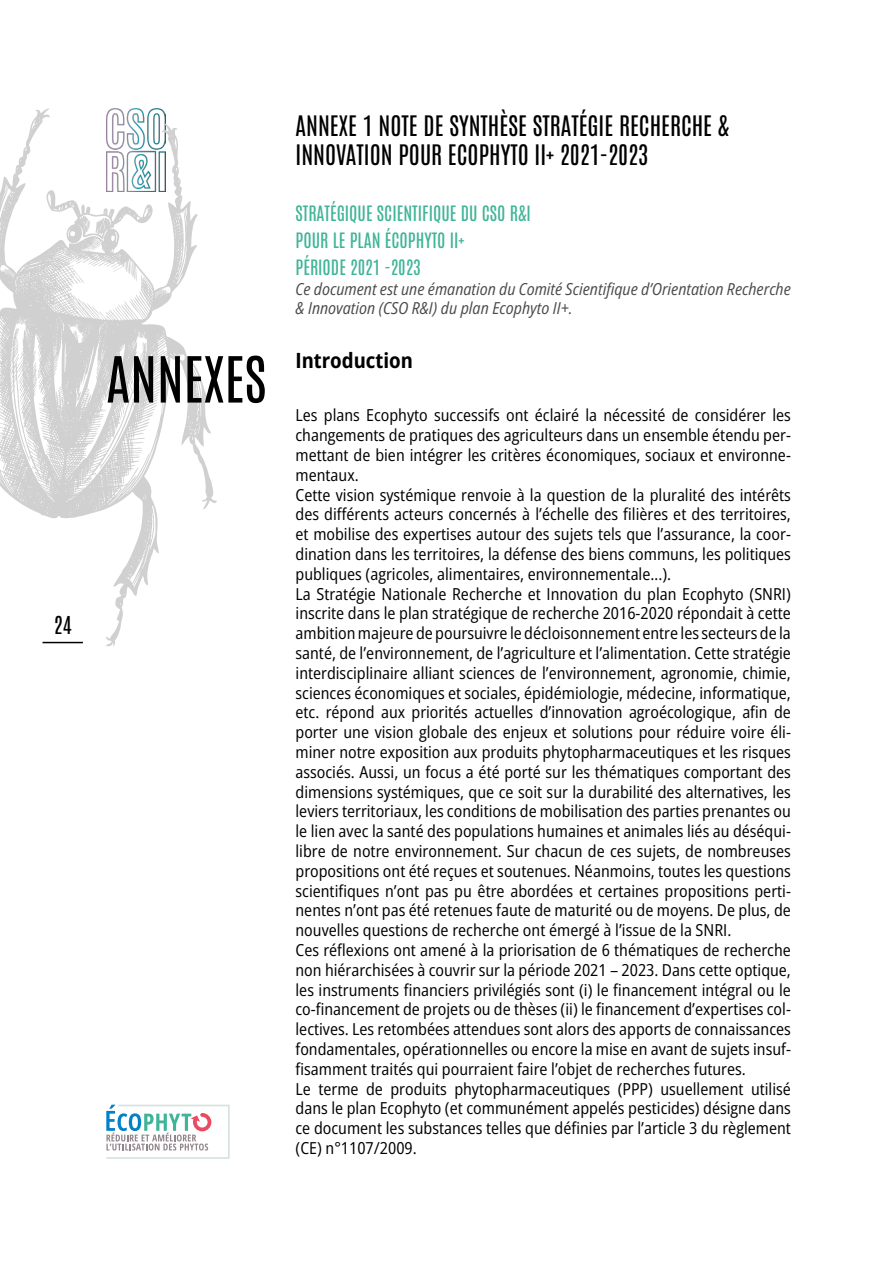
<style>
.page{position:relative;width:893px;height:1263px;background:#fff}
.page>*{position:absolute;margin:0;border:0;box-sizing:border-box;transform-origin:0 0}
.t1{font:54px "Antonio";color:#000}
.t2{font:24px/28.8px "Antonio";color:#000}
.t3{font:700 semi-condensed 21px "Open Sans";color:#000}
.t4{font:21px "Antonio";color:#000}
.t5{font:18px/27px "Antonio";color:#3fb498}
.t6{font:semi-condensed 16.5px/19.8px "Open Sans";color:#000}
.t7{font:italic semi-condensed 16.5px/19.8px "Open Sans";color:#4a4a49}
</style>
<div class="page">
<svg style="left:106px;top:1105px;width:124px;height:54px"></svg>
<svg style="left:0;top:108px;width:217px;height:539px"></svg>
<p class="t4" style="left:54px;top:610px;width:19px">24</p>
<h1 class="t1" style="left:106px;top:341px;width:162px">ANNEXES</h1>
<h2 class="t2" style="left:296px;top:112px;width:435px">ANNEXE 1 NOTE DE SYNTHÈSE STRATÉGIE RECHERCHE &amp;<br>INNOVATION POUR ECOPHYTO II+ 2021-2023</h2>
<p class="t5" style="left:296px;top:200px;width:237px">STRATÉGIQUE SCIENTIFIQUE DU CSO R&amp;I<br>POUR LE PLAN ÉCOPHYTO II+<br>PÉRIODE 2021 -2023</p>
<p class="t7" style="left:296px;top:278px;width:497px">Ce document est une émanation du Comité Scientifique d’Orientation Recherche &amp; Innovation (CSO R&amp;I) du plan Ecophyto II+.</p>
<p class="t3" style="left:296px;top:346px;width:119px">Introduction</p>
<p class="t6" style="left:296px;top:405px;width:497px">Les plans Ecophyto successifs ont éclairé la nécessité de considérer les changements de pratiques des agriculteurs dans un ensemble étendu per&shy;mettant de bien intégrer les critères économiques, sociaux et environne&shy;mentaux.<br>Cette vision systémique renvoie à la question de la pluralité des intérêts des différents acteurs concernés à l’échelle des filières et des territoires, et mobilise des expertises autour des sujets tels que l’assurance, la coor&shy;dination dans les territoires, la défense des biens communs, les politiques publiques (agricoles, alimentaires, environnementale…).<br>La Stratégie Nationale Recherche et Innovation du plan Ecophyto (SNRI) inscrite dans le plan stratégique de recherche 2016-2020 répondait à cette ambition majeure de poursuivre le décloisonnement entre les secteurs de la santé, de l’environnement, de l’agriculture et l’alimentation. Cette stratégie interdisciplinaire alliant sciences de l’environnement, agronomie, chimie, sciences économiques et sociales, épidémiologie, médecine, informatique, etc. répond aux priorités actuelles d’innovation agroécologique, afin de porter une vision globale des enjeux et solutions pour réduire voire éli&shy;miner notre exposition aux produits phytopharmaceutiques et les risques associés. Aussi, un focus a été porté sur les thématiques comportant des dimensions systémiques, que ce soit sur la durabilité des alternatives, les leviers territoriaux, les conditions de mobilisation des parties prenantes ou le lien avec la santé des populations humaines et animales liés au déséqui&shy;libre de notre environnement. Sur chacun de ces sujets, de nombreuses propositions ont été reçues et soutenues. Néanmoins, toutes les questions scientifiques n’ont pas pu être abordées et certaines propositions perti&shy;nentes n’ont pas été retenues faute de maturité ou de moyens. De plus, de nouvelles questions de recherche ont émergé à l’issue de la SNRI.<br>Ces réflexions ont amené à la priorisation de 6 thématiques de recherche non hiérarchisées à couvrir sur la période 2021 – 2023. Dans cette optique, les instruments financiers privilégiés sont (i) le financement intégral ou le co-financement de projets ou de thèses (ii) le financement d’expertises col&shy;lectives. Les retombées attendues sont alors des apports de connaissances fondamentales, opérationnelles ou encore la mise en avant de sujets insuf&shy;fisamment traités qui pourraient faire l’objet de recherches futures.<br>Le terme de produits phytopharmaceutiques (PPP) usuellement utilisé dans le plan Ecophyto (et communément appelés pesticides) désigne dans ce document les substances telles que définies par l’article 3 du règlement (CE) n°1107/2009.</p>
</div>
